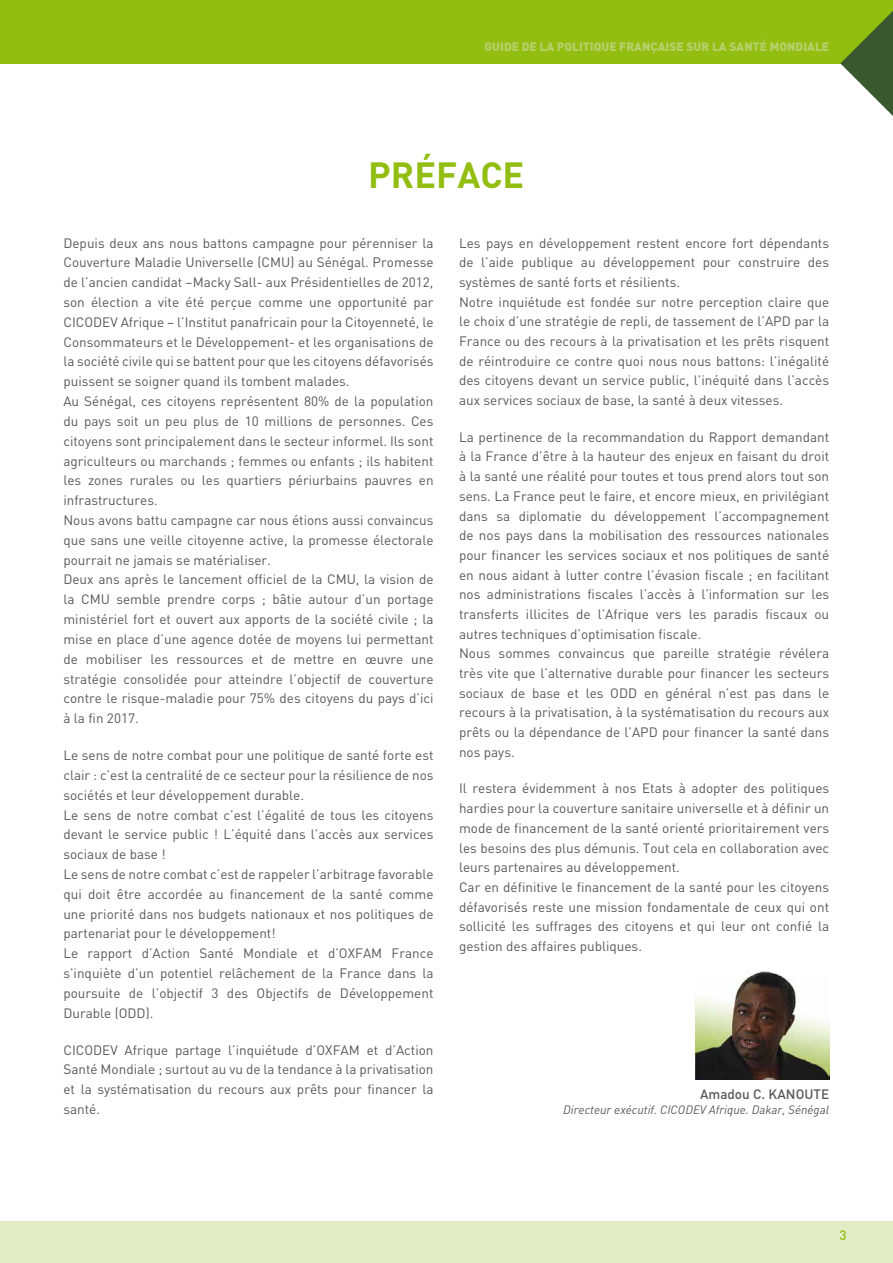
<style>
.page{position:relative;width:893px;height:1263px;background:#fff}
.page>*{position:absolute;margin:0;border:0;box-sizing:border-box;transform-origin:0 0}
.t1{font:700 36px "DIN";color:#92bd11}
.t2{font:13.5px/19.8px "DIN";color:#58585a}
.t3{font:500 13.5px "DIN";color:#58585a}
.t4{font:500 13.5px "DIN";color:#92bd11}
.t5{font:italic 12px "DIN";color:#58585a}
.t6{font:900 12px "DIN";color:#b7d06a}
</style>
<div class="page">
<div style="left:0;top:0;width:893px;height:1229px;background:#92bd11"></div>
<div style="left:0;top:1220px;width:893px;height:43px;background:#e2ecc5"></div>
<div style="left:0;top:64px;width:893px;height:1156px;background:#fff"></div>
<img style="left:696px;top:971px;width:133px;height:109px">
<svg style="left:840px;top:11px;width:53px;height:105px"></svg>
<p class="t6" style="left:484px;top:39px;width:338px">GUIDE DE LA POLITIQUE FRANÇAISE SUR LA SANTÉ MON DIALE</p>
<h1 class="t1" style="left:368px;top:152px;width:153px">PRÉFACE</h1>
<p class="t2" style="left:63px;top:232px;width:372px">Depuis deux ans nous battons campagne pour pérenniser la Couverture Maladie Universelle (CMU) au Sénégal. Promesse de l’ancien candidat –Macky Sall- aux Présidentielles de 2012, son élection a vite été perçue comme une opportunité par CICODEV Afrique – l’Institut panafricain pour la Citoyenneté, le Consommateurs et le Développement- et les organisations de la société civile qui se battent pour que les citoyens défavorisés puissent se soigner quand ils tombent malades.<br>Au Sénégal, ces citoyens représentent 80% de la population du pays soit un peu plus de 10 millions de personnes. Ces citoyens sont principalement dans le secteur informel. Ils sont agriculteurs ou marchands ; femmes ou enfants ; ils habitent les zones rurales ou les quartiers périurbains pauvres en infrastructures.<br>Nous avons battu campagne car nous étions aussi convaincus que sans une veille citoyenne active, la promesse électorale pourrait ne jamais se matérialiser.<br>Deux ans après le lancement officiel de la CMU, la vision de la CMU semble prendre corps ; bâtie autour d’un portage ministériel fort et ouvert aux apports de la société civile ; la mise en place d’une agence dotée de moyens lui permettant de mobiliser les ressources et de mettre en œuvre une stratégie consolidée pour atteindre l’objectif de couverture contre le risque-maladie pour 75% des citoyens du pays d’ici à la fin 2017.</p>
<p class="t2" style="left:63px;top:745px;width:372px">Le sens de notre combat pour une politique de santé forte est clair : c’est la centralité de ce secteur pour la résilience de nos sociétés et leur développement durable.<br>Le sens de notre combat c’est l’égalité de tous les citoyens devant le service public ! L’équité dans l’accès aux services sociaux de base !<br>Le sens de notre combat c’est de rappeler l’arbitrage favorable qui doit être accordée au financement de la santé comme une priorité dans nos budgets nationaux et nos politiques de partenariat pour le développement!<br>Le rapport d’Action Santé Mondiale et d’OXFAM France s’inquiète d’un potentiel relâchement de la France dans la poursuite de l’objectif 3 des Objectifs de Développement Durable (ODD).</p>
<p class="t2" style="left:63px;top:1039px;width:372px;text-align:justify">CICODEV Afrique partage l’inquiétude d’OXFAM et d’Action Santé Mondiale ; surtout au vu de la tendance à la privatisation et la systématisation du recours aux prêts pour financer la santé.</p>
<p class="t2" style="left:459px;top:233px;width:372px">Les pays en développement restent encore fort dépendants de l’aide publique au développement pour construire des systèmes de santé forts et résilients.<br>Notre inquiétude est fondée sur notre perception claire que le choix d’une stratégie de repli, de tassement de l’APD par la France ou des recours à la privatisation et les prêts risquent de réintroduire ce contre quoi nous nous battons: l’inégalité des citoyens devant un service public, l’inéquité dans l’accès aux services sociaux de base, la santé à deux vitesses.</p>
<p class="t2" style="left:459px;top:427px;width:372px">La pertinence de la recommandation du Rapport demandant à la France d’être à la hauteur des enjeux en faisant du droit à la santé une réalité pour toutes et tous prend alors tout son sens. La France peut le faire, et encore mieux, en privilégiant dans sa diplomatie du développement l’accompagnement de nos pays dans la mobilisation des ressources nationales pour financer les services sociaux et nos politiques de santé en nous aidant à lutter contre l’évasion fiscale ; en facilitant nos administrations fiscales l’accès à l’information sur les transferts illicites de l’Afrique vers les paradis fiscaux ou autres techniques d’optimisation fiscale.<br>Nous sommes convaincus que pareille stratégie révélera très vite que l’alternative durable pour financer les secteurs sociaux de base et les ODD en général n’est pas dans le recours à la privatisation, à la systématisation du recours aux prêts ou la dépendance de l’APD pour financer la santé dans nos pays.</p>
<p class="t2" style="left:459px;top:778px;width:372px">Il restera évidemment à nos Etats à adopter des politiques hardies pour la couverture sanitaire universelle et à définir un mode de financement de la santé orienté prioritairement vers les besoins des plus démunis. Tout cela en collaboration avec leurs partenaires au développement.<br>Car en définitive le financement de la santé pour les citoyens défavorisés reste une mission fondamentale de ceux qui ont sollicité les suffrages des citoyens et qui leur ont confié la gestion des affaires publiques.</p>
<p class="t3" style="left:700px;top:1086px;width:87px">Amadou C. KANOUTE</p>
<p class="t5" style="left:563px;top:1102px;width:267px">Directeur exécutif. CICODEV Afrique. Dakar, Sénégal</p>
<p class="t4" style="left:839px;top:1226px;width:9px">3</p>
</div>
